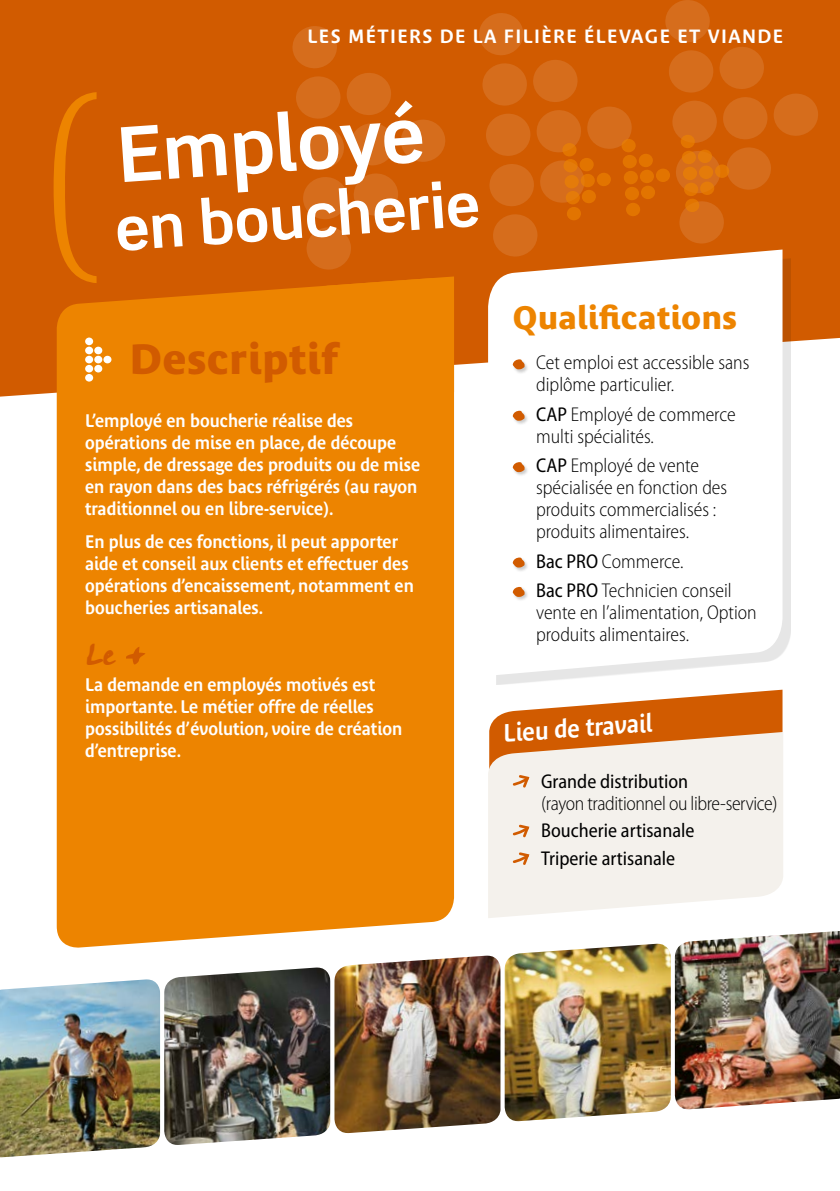
<style>
.page{position:relative;width:840px;height:1191px;background:#fff}
.page>*{position:absolute;margin:0;border:0;box-sizing:border-box;transform-origin:0 0}
.t1{font:700 76px "Scene";color:#fff}
.t2{font:700 60px "Scene";color:#fff}
.t3{font:700 42px "Bienvenue Beta";letter-spacing:.02em;color:#d15b00}
.t4{font:36px "Handwriting Plain";color:#d15b00}
.t5{font:700 32px "Bienvenue Beta";letter-spacing:.02em;color:#ed8400}
.t6{font:600 25px "Bienvenue Beta";color:#fff;scale:.93 1}
.t7{font:300 semi-condensed 20px/22px "Myriad Pro";color:#000}
.t8{font:semi-condensed 20px/27.6px "Myriad Pro";color:#000}
.t9{font:300 semi-condensed 20px "Myriad Pro";letter-spacing:-.02em;color:#000}
.t10{font:600 19px "Bienvenue Beta";letter-spacing:.07em;color:#fff}
.t11{font:600 18px/22px "Bienvenue Beta";color:#fff;scale:.95 1}
.s1{font-size:50px}
.s2{font-weight:400}
</style>
<div class="page">
<div style="left:0;top:0;width:839px;height:403px;background:#d15b00"></div>
<div style="left:57px;top:276px;width:397px;height:647px;background:#ed8400"></div>
<div style="left:326px;top:276px;width:128px;height:125px;background:#ed8400"></div>
<svg style="left:305px;top:226px;width:46px;height:44px;background:#d46814"></svg>
<svg style="left:291px;top:25px;width:155px;height:195px;background:#d2610a"></svg>
<svg style="left:492px;top:213px;width:46px;height:36px;background:#d46915"></svg>
<svg style="left:478px;top:12px;width:154px;height:195px;background:#d2620b"></svg>
<svg style="left:678px;top:200px;width:46px;height:44px;background:#d46814"></svg>
<svg style="left:664px;top:0;width:154px;height:194px;background:#d2610a"></svg>
<div style="left:566px;top:207px;width:15px;height:14px;background:#e27400;border-radius:50%"></div>
<div style="left:565px;top:191px;width:14px;height:14px;background:#e47b0a;border-radius:50%"></div>
<div style="left:564px;top:175px;width:14px;height:14px;background:#e47b0a;border-radius:50%"></div>
<div style="left:563px;top:159px;width:14px;height:14px;background:#e47b0a;border-radius:50%"></div>
<div style="left:562px;top:143px;width:14px;height:14px;background:#e27500;border-radius:50%"></div>
<div style="left:581px;top:190px;width:15px;height:13px;background:#e27400;border-radius:50%"></div>
<div style="left:580px;top:174px;width:14px;height:13px;background:#e27400;border-radius:50%"></div>
<div style="left:579px;top:158px;width:14px;height:14px;background:#e27400;border-radius:50%"></div>
<div style="left:596px;top:172px;width:14px;height:14px;background:#e27400;border-radius:50%"></div>
<div style="left:625px;top:202px;width:15px;height:14px;background:#e27400;border-radius:50%"></div>
<div style="left:624px;top:187px;width:15px;height:13px;background:#e27400;border-radius:50%"></div>
<div style="left:623px;top:171px;width:14px;height:13px;background:#e27400;border-radius:50%"></div>
<div style="left:622px;top:155px;width:14px;height:14px;background:#e27400;border-radius:50%"></div>
<div style="left:621px;top:139px;width:14px;height:14px;background:#e27400;border-radius:50%"></div>
<div style="left:640px;top:185px;width:15px;height:14px;background:#e27400;border-radius:50%"></div>
<div style="left:639px;top:169px;width:15px;height:14px;background:#e27400;border-radius:50%"></div>
<div style="left:638px;top:153px;width:14px;height:14px;background:#e27400;border-radius:50%"></div>
<div style="left:655px;top:168px;width:15px;height:14px;background:#e27400;border-radius:50%"></div>
<svg style="left:684px;top:198px;width:15px;height:14px"></svg>
<svg style="left:683px;top:182px;width:15px;height:14px"></svg>
<div style="left:682px;top:166px;width:15px;height:14px;background:#e47b0a;border-radius:50%"></div>
<svg style="left:681px;top:150px;width:14px;height:14px"></svg>
<div style="left:680px;top:134px;width:14px;height:14px;background:#e27607;border-radius:50%"></div>
<div style="left:699px;top:181px;width:15px;height:14px;background:#e47b0a;border-radius:50%"></div>
<div style="left:698px;top:165px;width:15px;height:14px;background:#e47b0a;border-radius:50%"></div>
<div style="left:697px;top:149px;width:14px;height:14px;background:#e47b0a;border-radius:50%"></div>
<svg style="left:714px;top:164px;width:15px;height:14px"></svg>
<div style="left:85px;top:374px;width:8px;height:7px;background:#fff;border-radius:50%"></div>
<div style="left:85px;top:365px;width:8px;height:7px;background:#fff;border-radius:50%"></div>
<div style="left:85px;top:356px;width:8px;height:7px;background:#fff;border-radius:50%"></div>
<div style="left:85px;top:347px;width:8px;height:7px;background:#fff;border-radius:50%"></div>
<div style="left:85px;top:337px;width:8px;height:8px;background:#fff;border-radius:50%"></div>
<div style="left:94px;top:365px;width:8px;height:7px;background:#fff;border-radius:50%"></div>
<div style="left:94px;top:356px;width:8px;height:7px;background:#fff;border-radius:50%"></div>
<div style="left:94px;top:347px;width:8px;height:7px;background:#fff;border-radius:50%"></div>
<div style="left:103px;top:356px;width:8px;height:7px;background:#fff;border-radius:50%"></div>
<svg style="left:489px;top:689px;width:293px;height:43px;fill:#d15b00"></svg>
<div style="left:496px;top:258px;width:294px;height:426px;background:#000;opacity:.1"></div>
<svg style="left:488px;top:249px;width:294px;height:427px"></svg>
<svg style="left:488px;top:732px;width:294px;height:186px;background:#f2e8dd"></svg>
<div style="left:512px;top:359px;width:17px;height:15px;background:#000;opacity:.2"></div>
<svg style="left:512px;top:359px;width:12px;height:10px"></svg>
<div style="left:512px;top:410px;width:17px;height:15px;background:#000;opacity:.2"></div>
<svg style="left:512px;top:410px;width:12px;height:11px"></svg>
<div style="left:512px;top:462px;width:17px;height:15px;background:#000;opacity:.2"></div>
<svg style="left:512px;top:462px;width:12px;height:10px"></svg>
<div style="left:512px;top:557px;width:17px;height:15px;background:#000;opacity:.2"></div>
<svg style="left:512px;top:557px;width:12px;height:10px"></svg>
<div style="left:512px;top:586px;width:17px;height:15px;background:#000;opacity:.2"></div>
<svg style="left:512px;top:587px;width:12px;height:10px"></svg>
<svg style="left:511px;top:773px;width:20px;height:16px"></svg>
<svg style="left:511px;top:823px;width:20px;height:16px"></svg>
<svg style="left:511px;top:850px;width:20px;height:17px"></svg>
<svg style="left:54px;top:92px;width:42px;height:191px;background:#d86500"></svg>
<img style="left:0;top:923px;width:839px;height:235px">
<p class="t10" style="left:307px;top:25px;width:477px">Les métiers de la filière élevage et viande</p>
<h1 class="t1" style="left:114px;top:108px;width:308px;rotate:-4deg">Employé</h1>
<h2 class="t2" style="left:112px;top:192px;width:367px;rotate:-4deg">en boucherie</h2>
<h3 class="t3" style="left:130px;top:335px;width:209px">Descriptif</h3>
<p class="t11" style="left:85px;top:409px;width:354px">L’employé en boucherie réalise des opérations de mise en place, de découpe simple, de dressage des produits ou de mise en rayon dans des bacs réfrigérés (au rayon traditionnel ou en libre-service).</p>
<p class="t11" style="left:85px;top:530px;width:347px">En plus de ces fonctions, il peut apporter aide et conseil aux clients et effectuer des opérations d’encaissement, notamment en boucheries artisanales.</p>
<h3 class="t4" style="left:85px;top:631px;width:66px">Le <span class="s1">+</span></h3>
<p class="t11" style="left:85px;top:673px;width:335px">La demande en employés motivés est importante. Le métier offre de réelles possibilités d’évolution, voire de création d’entreprise.</p>
<h3 class="t5" style="left:512px;top:299px;width:226px">Qualifications</h3>
<p class="t7" style="left:536px;top:352px;width:215px">Cet emploi est accessible sans diplôme particulier.</p>
<p class="t7" style="left:536px;top:403px;width:201px"><span class="s2">CAP</span> Employé de commerce multi spécialités.</p>
<p class="t7" style="left:536px;top:455px;width:192px"><span class="s2">CAP</span> Employé de vente spécialisée en fonction des produits commercialisés : produits alimentaires.</p>
<p class="t7" style="left:536px;top:546px;width:197px;line-height:29.4px"><span class="s2">Bac PRO</span> Commerce.<br><span class="s2">Bac PRO</span> Technicien conseil</p>
<p class="t7" style="left:536px;top:601px;width:222px">vente en l’alimentation, Option produits alimentaires.</p>
<h3 class="t6" style="left:501px;top:718px;width:162px;rotate:-4deg">Lieu de travail</h3>
<p class="t8" style="left:541px;top:767px;width:148px">Grande distribution</p>
<p class="t9" style="left:541px;top:792px;width:238px">(rayon traditionnel ou libre-service)</p>
<p class="t8" style="left:541px;top:817px;width:155px">Boucherie artisanale<br>Triperie artisanale</p>
</div>
